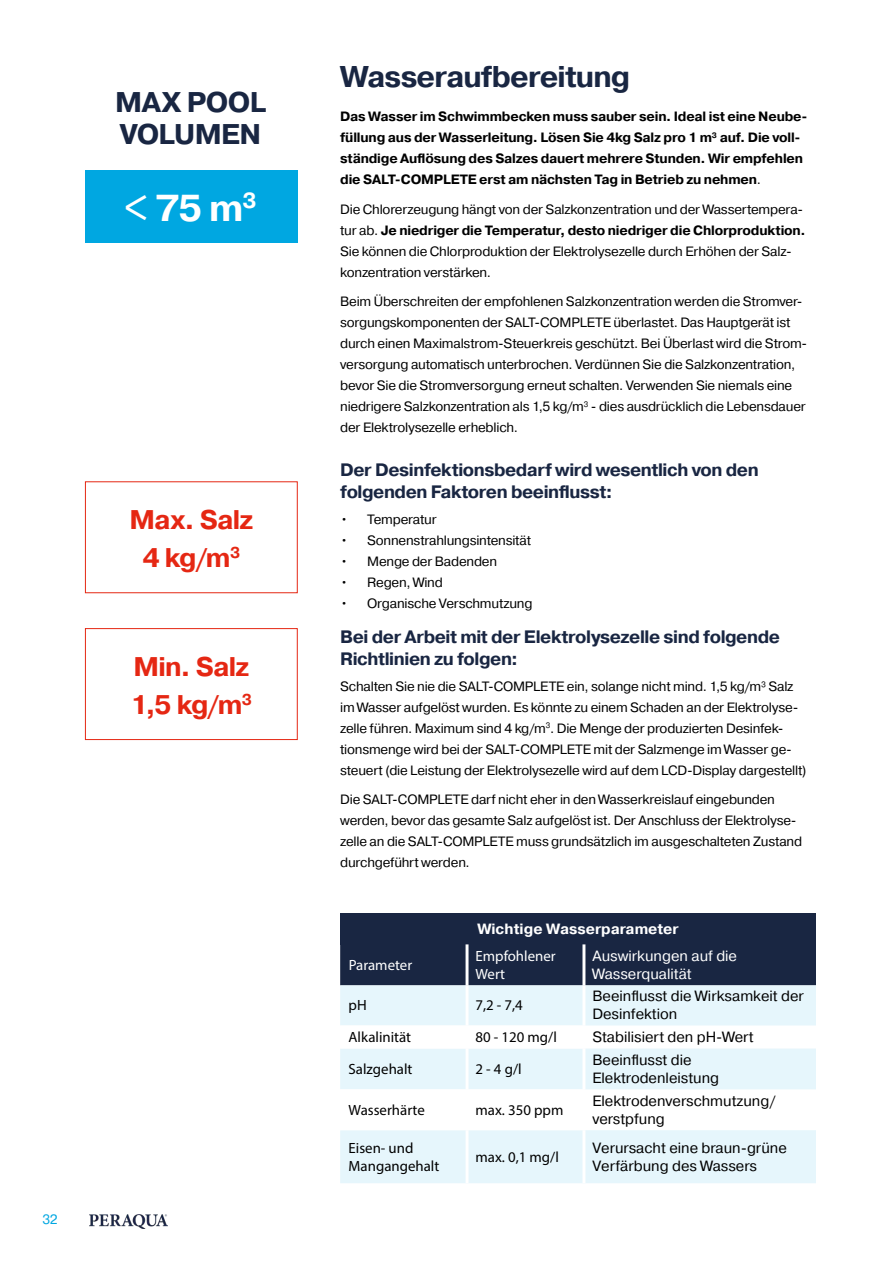
<style>
.page{position:relative;width:893px;height:1263px;background:#fff}
.page>*{position:absolute;margin:0;border:0;box-sizing:border-box;transform-origin:0 0}
.t1{font:700 37.5px "Pragmatica";color:#fff}
.t2{font:700 30px "Pragmatica";letter-spacing:-.03em;color:#192642}
.t3{font:700 28.5px/31.5px "Pragmatica";letter-spacing:-.025em;color:#192642}
.t4{font:700 27px/38px "Pragmatica";letter-spacing:-.03em;color:#e52713;text-align:center}
.t5{font:700 18px/22.5px "Pragmatica";letter-spacing:-.025em;color:#192642}
.t6{font:14.85px/17.9px "Pragmatica";color:#000}
.t7{font:14.85px/17.9px "Myriad Pro";color:#000}
.t8{font:14.85px/17.9px "Pragmatica";color:#fff}
.t9{font:14.85px/17.9px "Myriad Pro";color:#fff}
.t10{font:700 14.85px "Pragmatica";color:#fff}
.t11{font:13.5px/21px "Pragmatica";letter-spacing:-.015em;color:#000}
.t12{font:700 13.5px/21px "Pragmatica";letter-spacing:-.015em;color:#000}
.t13{font:13.5px "Pragmatica";color:#00a7e1}
.s1{font-weight:400}
.s2{font-weight:700}
</style>
<div class="page">
<img style="left:90px;top:1214px;width:77px;height:14px">
<div style="left:85px;top:170px;width:213px;height:72px;background:#00a7e1"></div>
<div style="left:85px;top:481px;width:213px;height:112px;border:1px solid #e52713"></div>
<div style="left:85px;top:628px;width:213px;height:112px;border:1px solid #e52713"></div>
<div style="left:340px;top:913px;width:476px;height:31px;background:#192642"></div>
<div style="left:340px;top:944px;width:476px;height:41px;background:#192642"></div>
<svg style="left:340px;top:985px;width:476px;height:198px;fill:#e6f6fc"></svg>
<svg style="left:340px;top:1025px;width:242px;height:105px"></svg>
<hr style="left:466px;top:944px;width:2px;height:41px;background:#fff">
<hr style="left:466px;top:985px;width:2px;height:40px;background:#fff">
<hr style="left:466px;top:1025px;width:2px;height:23px;background:#fff">
<hr style="left:466px;top:1048px;width:2px;height:41px;background:#fff">
<hr style="left:466px;top:1089px;width:2px;height:41px;background:#fff">
<hr style="left:466px;top:1130px;width:2px;height:53px;background:#fff">
<hr style="left:582px;top:944px;width:3px;height:41px;background:#fff">
<hr style="left:582px;top:985px;width:3px;height:40px;background:#fff">
<hr style="left:582px;top:1025px;width:3px;height:23px;background:#fff">
<hr style="left:582px;top:1048px;width:3px;height:41px;background:#fff">
<hr style="left:582px;top:1089px;width:3px;height:41px;background:#fff">
<hr style="left:582px;top:1130px;width:3px;height:53px;background:#fff">
<h3 class="t3" style="left:115px;top:87px;width:153px">MAX POOL<br>VOLUMEN</h3>
<h1 class="t1" style="left:124px;top:184px;width:134px">&lt; 75 m<sup>3</sup></h1>
<h3 class="t4" style="left:129px;top:501px;width:125px">Max. Salz<br>4 kg/m<sup>3</sup></h3>
<h3 class="t4" style="left:131px;top:648px;width:123px;text-align:left">Min. Salz<br>1,5 kg/m<sup>3</sup></h3>
<p class="t13" style="left:43px;top:1211px;width:17px">32</p>
<h2 class="t2" style="left:340px;top:58px;width:292px">Wasseraufbereitung</h2>
<p class="t12" style="left:340px;top:106px;width:469px">Das Wasser im Schwimmbecken muss sauber sein. Ideal ist eine Neube&shy;füllung aus der Wasserleitung. Lösen Sie 4kg Salz pro 1 m<sup>3</sup> auf. Die voll&shy;ständige Auflösung des Salzes dauert mehrere Stunden. Wir empfehlen die SALT-COMPLETE erst am nächsten Tag in Betrieb zu nehmen<span class="s1">.</span></p>
<p class="t11" style="left:340px;top:199px;width:467px">Die Chlorerzeugung hängt von der Salzkonzentration und der Wassertempera&shy;tur ab. <span class="s2">Je niedriger die Temperatur, desto niedriger die Chlorproduktion.<br></span>Sie können die Chlorproduktion der Elektrolysezelle durch Erhöhen der Salz&shy;konzentration verstärken.</p>
<p class="t11" style="left:340px;top:291px;width:469px">Beim Überschreiten der empfohlenen Salzkonzentration werden die Stromver&shy;sorgungskomponenten der SALT-COMPLETE überlastet. Das Hauptgerät ist durch einen Maximalstrom-Steuerkreis geschützt. Bei Überlast wird die Strom&shy;versorgung automatisch unterbrochen. Verdünnen Sie die Salzkonzentration, bevor Sie die Stromversorgung erneut schalten. Verwenden Sie niemals eine niedrigere Salzkonzentration als 1,5 kg/m<sup>3</sup> - dies ausdrücklich die Lebensdauer der Elektrolysezelle erheblich.</p>
<h3 class="t5" style="left:340px;top:459px;width:420px">Der Desinfektionsbedarf wird wesentlich von den folgenden Faktoren beeinflusst:</h3>
<p class="t11" style="left:340px;top:509px;width:98px">• Temperatur</p>
<p class="t11" style="left:340px;top:530px;width:192px">• Sonnenstrahlungsintensität</p>
<p class="t11" style="left:340px;top:551px;width:159px">• Menge der Badenden</p>
<p class="t11" style="left:340px;top:572px;width:104px">• Regen, Wind</p>
<p class="t11" style="left:340px;top:593px;width:194px">• Organische Verschmutzung</p>
<h3 class="t5" style="left:340px;top:626px;width:441px">Bei der Arbeit mit der Elektrolysezelle sind folgende<br>Richtlinien zu folgen:</h3>
<p class="t11" style="left:340px;top:676px;width:468px">Schalten Sie nie die SALT-COMPLETE ein, solange nicht mind. 1,5 kg/m³ Salz im Wasser aufgelöst wurden. Es könnte zu einem Schaden an der Elektrolyse&shy;zelle führen. Maximum sind 4 kg/m<sup>3</sup>. Die Menge der produzierten Desinfek&shy;tionsmenge wird bei der SALT-COMPLETE mit der Salzmenge im Wasser ge&shy;steuert (die Leistung der Elektrolysezelle wird auf dem LCD-Display dargestellt)</p>
<p class="t11" style="left:340px;top:789px;width:464px">Die SALT-COMPLETE darf nicht eher in den Wasserkreislauf eingebunden werden, bevor das gesamte Salz aufgelöst ist. Der Anschluss der Elektrolyse&shy;zelle an die SALT-COMPLETE muss grundsätzlich im ausgeschalteten Zustand durchgeführt werden.</p>
<p class="t10" style="left:477px;top:919px;width:203px">Wichtige Wasserparameter</p>
<p class="t9" style="left:349px;top:956px;width:65px">Parameter</p>
<p class="t9" style="left:476px;top:947px;width:82px">Empfohlener<br>Wert</p>
<p class="t8" style="left:592px;top:947px;width:146px">Auswirkungen auf die<br>Wasserqualität</p>
<p class="t7" style="left:349px;top:996px;width:20px">pH</p>
<p class="t7" style="left:475px;top:996px;width:49px">7,2 - 7,4</p>
<p class="t6" style="left:592px;top:988px;width:213px">Beeinflusst die Wirksamkeit der<br>Desinfektion</p>
<p class="t7" style="left:349px;top:1028px;width:64px">Alkalinität</p>
<p class="t7" style="left:475px;top:1028px;width:83px">80 - 120 mg/l</p>
<p class="t6" style="left:592px;top:1028px;width:163px">Stabilisiert den pH-Wert</p>
<p class="t7" style="left:349px;top:1060px;width:65px">Salzgehalt</p>
<p class="t7" style="left:475px;top:1060px;width:48px">2 - 4 g/l</p>
<p class="t6" style="left:592px;top:1051px;width:128px">Beeinflusst die<br>Elektrodenleistung</p>
<p class="t7" style="left:349px;top:1101px;width:78px">Wasserhärte</p>
<p class="t7" style="left:475px;top:1101px;width:89px">max. 350 ppm</p>
<p class="t6" style="left:592px;top:1092px;width:185px">Elektrodenverschmutzung/ verstpfung</p>
<p class="t7" style="left:349px;top:1139px;width:92px">Eisen- und<br>Mangangehalt</p>
<p class="t7" style="left:475px;top:1147px;width:85px">max. 0,1 mg/l</p>
<p class="t6" style="left:592px;top:1139px;width:196px">Verursacht eine braun-grüne<br>Verfärbung des Wassers</p>
</div>
